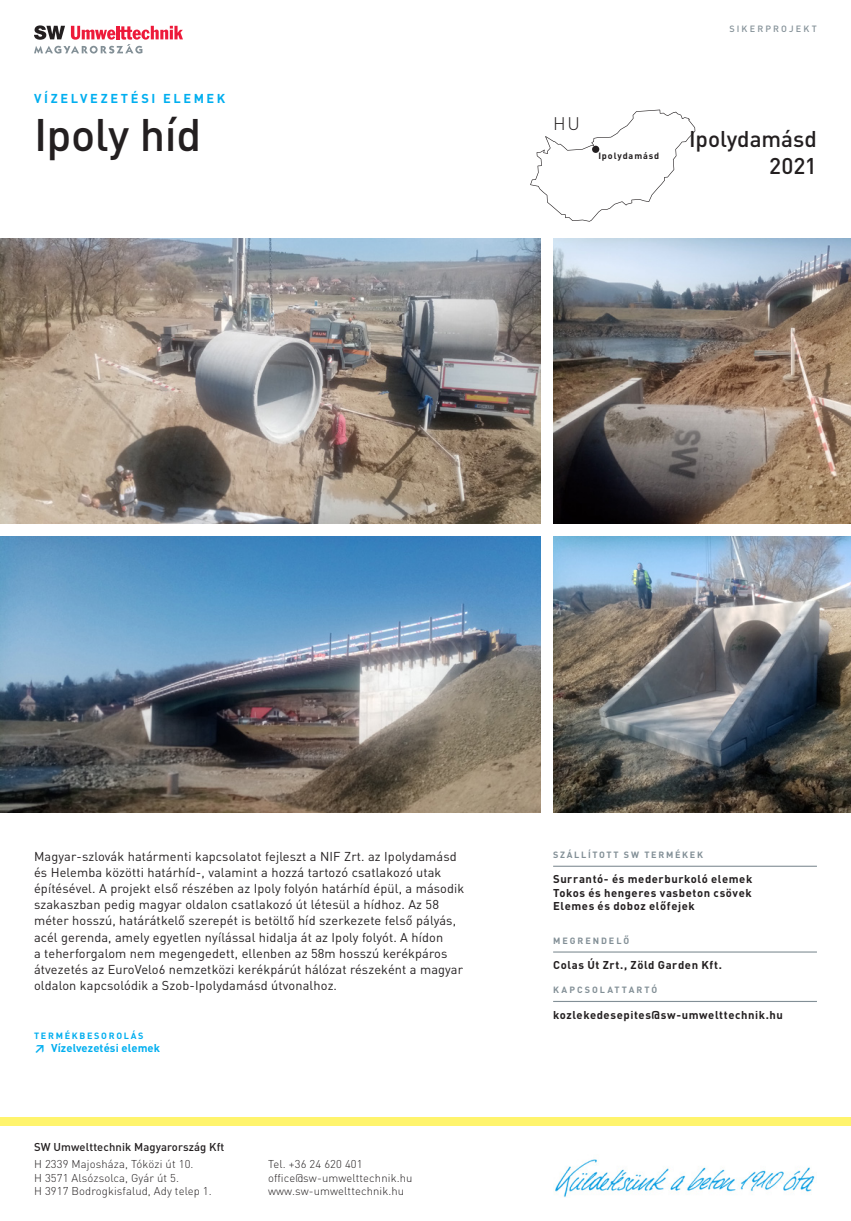
<style>
.page{position:relative;width:851px;height:1221px;background:#fff}
.page>*{position:absolute;margin:0;border:0;box-sizing:border-box;transform-origin:0 0}
.Referenz_Titel{font:500 45px "DIN Pro";letter-spacing:-.01em;color:#231f20}
.Ort_Datum{font:500 22.5px "DIN Pro";letter-spacing:-.005em;color:#231f20}
.t1{font:300 18px "DIN Pro";color:#231f20}
.Fliesstext_Info{font:12.75px/16.2px "DIN Pro";letter-spacing:.01em;color:#231f20}
.Produktkategorie{font:700 12.75px "DIN Pro";letter-spacing:.205em;color:#00aeef}
.t2{font:300 11.25px/13.5px "DIN Pro";letter-spacing:.01em;color:#231f20}
.Referenz_Fact_Inhalt{font:700 11.25px "DIN Pro";letter-spacing:.05em;color:#231f20}
.t3{font:500 11.25px "DIN Pro";letter-spacing:.01em;color:#231f20}
.t4{font:700 11.25px "DIN Pro";letter-spacing:.01em;color:#00aeef}
.Referenz_Fact_H4{font:700 9px "DIN Pro";letter-spacing:.22em;color:#828f96}
.Referenz_Facts_H3{font:700 9px "DIN Pro";letter-spacing:.19em;color:#828f96}
.Fliesstext_Info-2{font:700 9px "DIN Pro";letter-spacing:.19em;color:#00aeef}
.t5{font:500 9px "DIN Pro";letter-spacing:.24em;color:#828f96}
.Ortsnamen{font:700 9px "DIN Pro";letter-spacing:.1em;color:#231f20}
</style>
<div class="page">
<img style="left:0;top:238px;width:540px;height:285px">
<img style="left:553px;top:238px;width:297px;height:285px">
<img style="left:0;top:536px;width:540px;height:276px">
<img style="left:553px;top:536px;width:297px;height:276px">
<div style="left:0;top:1117px;width:850px;height:8px;background:#fff46d"></div>
<svg style="left:530px;top:110px;width:165px;height:112px"></svg>
<svg style="left:34px;top:25px;width:149px;height:29px"></svg>
<hr style="left:553px;top:865px;width:263px;height:1px;background:#828f96">
<hr style="left:553px;top:951px;width:263px;height:1px;background:#828f96">
<hr style="left:553px;top:1000px;width:263px;height:1px;background:#828f96">
<img style="left:555px;top:1159px;width:260px;height:37px">
<div style="left:592px;top:146px;width:7px;height:7px;background:#231f20;border-radius:50%"></div>
<p class="Produktkategorie" style="left:34px;top:90px;width:193px">VÍZELVEZETÉSI ELEMEK</p>
<p class="Referenz_Titel" style="left:34px;top:104px;width:169px">Ipoly híd</p>
<p class="t5" style="left:729px;top:23px;width:89px">SIKERPROJEKT</p>
<h3 class="t1" style="left:553px;top:111px;width:28px">HU</h3>
<p class="Ortsnamen" style="left:598px;top:149px;width:62px">Ipolydamásd</p>
<p class="Ort_Datum" style="left:689px;top:123px;width:129px">Ipolydamásd</p>
<p class="Ort_Datum" style="left:769px;top:150px;width:49px">2021</p>
<p class="Fliesstext_Info" style="left:34px;top:847px;width:432px">Magyar-szlovák határmenti kapcsolatot fejleszt a NIF Zrt. az Ipolydamásd és Helemba közötti határhíd-, valamint a hozzá tartozó csatlakozó utak építésével. A projekt első részében az Ipoly folyón határhíd épül, a második szakaszban pedig magyar oldalon csatlakozó út létesül a hídhoz. Az 58 méter hosszú, határátkelő szerepét is betöltő híd szerkezete felső pályás, acél gerenda, amely egyetlen nyílással hidalja át az Ipoly folyót. A hídon<br>a teherforgalom nem megengedett, ellenben az 58m hosszú kerékpáros átvezetés az EuroVelo6 nemzetközi kerékpárút hálózat részeként a magyar oldalon kapcsolódik a Szob-Ipolydamásd útvonalhoz.</p>
<p class="Fliesstext_Info-2" style="left:34px;top:1029px;width:111px">TERMÉKBESOROLÁS</p>
<p class="t4" style="left:34px;top:1040px;width:128px">↗ Vízelvezetési elemek</p>
<p class="t3" style="left:34px;top:1138px;width:192px">SW Umwelttechnik Magyarország Kft</p>
<p class="t2" style="left:34px;top:1157px;width:179px">H 2339 Majosháza, Tóközi út 10.<br>H 3571 Alsózsolca, Gyár út 5.<br>H 3917 Bodrogkisfalud, Ady telep 1.</p>
<p class="t2" style="left:268px;top:1157px;width:146px">Tel. +36 24 620 401 office@sw-umwelttechnik.hu www.sw-umwelttechnik.hu</p>
<p class="Referenz_Facts_H3" style="left:553px;top:848px;width:151px">SZÁLLÍTOTT SW TERMÉKEK</p>
<p class="Referenz_Fact_Inhalt" style="left:553px;top:871px;width:201px">Surrantó- és mederburkoló elemek</p>
<p class="Referenz_Fact_Inhalt" style="left:553px;top:885px;width:200px">Tokos és hengeres vasbeton csövek</p>
<p class="Referenz_Fact_Inhalt" style="left:553px;top:898px;width:143px">Elemes és doboz előfejek</p>
<p class="Referenz_Fact_H4" style="left:553px;top:934px;width:78px">MEGRENDELŐ</p>
<p class="Referenz_Fact_Inhalt" style="left:553px;top:957px;width:170px">Colas Út Zrt., Zöld Garden Kft.</p>
<p class="Referenz_Fact_H4" style="left:553px;top:983px;width:106px">KAPCSOLATTARTÓ</p>
<p class="Referenz_Fact_Inhalt" style="left:553px;top:1006px;width:231px">kozlekedesepites@sw-umwelttechnik.hu</p>
</div>
